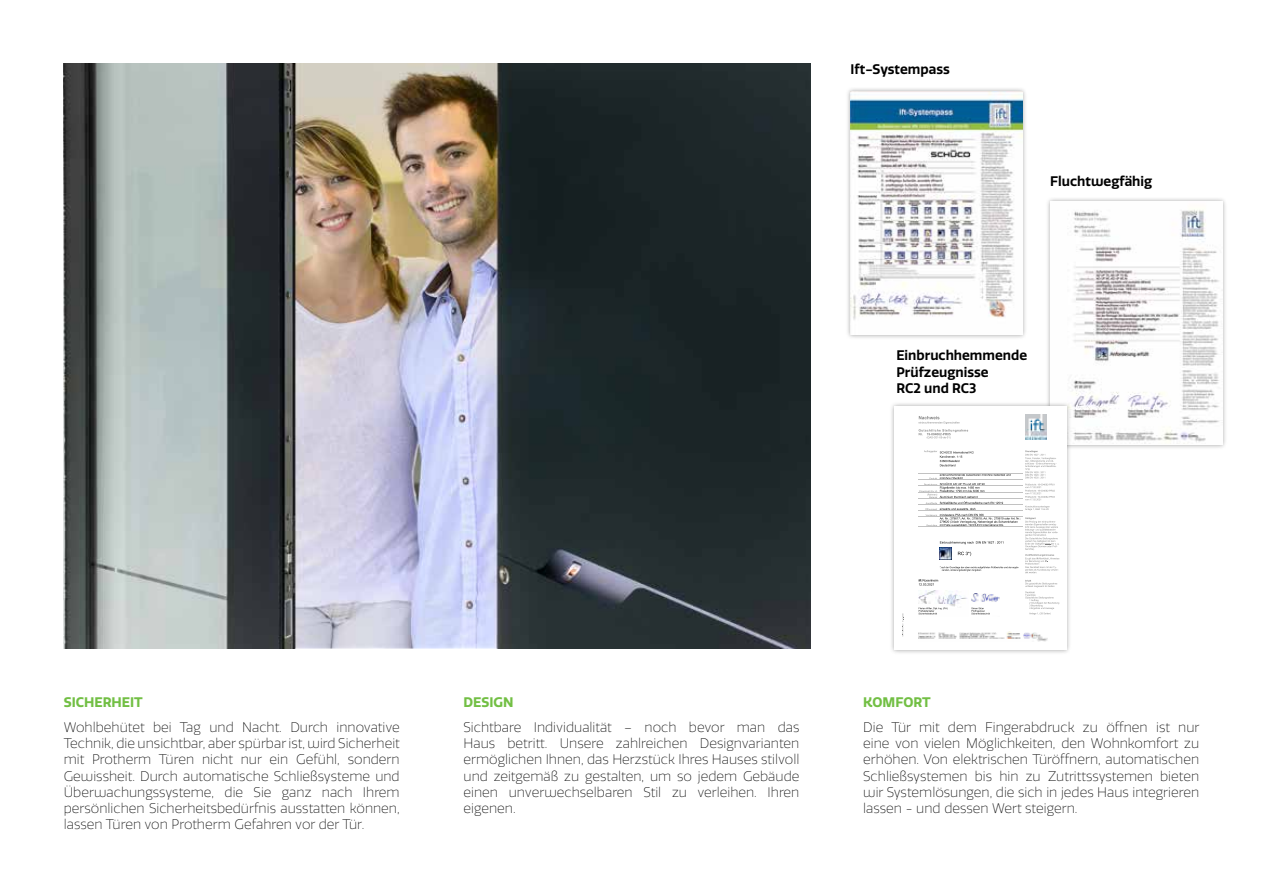
<style>
.page{position:relative;width:1263px;height:893px;background:#fff}
.page>*{position:absolute;margin:0;border:0;box-sizing:border-box;transform-origin:0 0}
.t1{font:200 13.5px/16.2px "Quatro";color:#000;text-align:justify}
.t2{font:600 13.5px/16.2px "Quatro";color:#000}
.t3{font:700 13.5px "Quatro";color:#72bf44}
</style>
<div class="page">
<img style="left:64px;top:64px;width:746px;height:584px">
<div style="left:1045px;top:197px;width:182px;height:253px;background:#000;opacity:.35"></div>
<img style="left:1050px;top:202px;width:172px;height:243px">
<div style="left:889px;top:401px;width:182px;height:253px;background:#000;opacity:.35"></div>
<div style="left:894px;top:407px;width:173px;height:243px;background:#fff"></div>
<svg style="left:918px;top:416px;width:50px;height:23px"></svg>
<img style="left:1025px;top:415px;width:21px;height:25px">
<img style="left:918px;top:631px;width:130px;height:10px">
<svg style="left:902px;top:613px;width:2px;height:23px"></svg>
<img style="left:918px;top:590px;width:49px;height:25px">
<img style="left:971px;top:594px;width:28px;height:21px">
<svg style="left:919px;top:579px;width:19px;height:7px"></svg>
<svg style="left:918px;top:607px;width:72px;height:7px"></svg>
<svg style="left:1025px;top:580px;width:34px;height:35px"></svg>
<svg style="left:918px;top:450px;width:141px;height:123px"></svg>
<div style="left:846px;top:87px;width:182px;height:253px;background:#000;opacity:.35"></div>
<img style="left:850px;top:92px;width:173px;height:243px">
<p class="t2" style="left:850px;top:61px;width:101px">Ift-Systempass</p>
<p class="t2" style="left:1050px;top:173px;width:104px">Fluchtwegfähig</p>
<p class="t2" style="left:896px;top:348px;width:132px">Einbruchhemmende<br>Prüfzeugnisse<br>RC2 und RC3</p>
<p class="t3" style="left:64px;top:694px;width:80px">SICHERHEIT</p>
<p class="t1" style="left:64px;top:719px;width:338px">Wohlbehütet bei Tag und Nacht. Durch innovative Technik, die unsichtbar, aber spürbar ist, wird Sicherheit mit Protherm Türen nicht nur ein Gefühl, sondern Gewissheit. Durch automatische Schließsysteme und Überwachungssysteme, die Sie ganz nach Ihrem persönlichen Sicherheitsbedürfnis ausstatten können, lassen Türen von Protherm Gefahren vor der Tür.</p>
<p class="t3" style="left:463px;top:694px;width:51px">DESIGN</p>
<p class="t1" style="left:463px;top:719px;width:337px">Sichtbare Individualität – noch bevor man das Haus betritt. Unsere zahlreichen Designvarianten ermöglichen Ihnen, das Herzstück Ihres Hauses stilvoll und zeitgemäß zu gestalten, um so jedem Gebäude einen unverwechselbaren Stil zu verleihen. Ihren eigenen.</p>
<p class="t3" style="left:863px;top:694px;width:69px">KOMFORT</p>
<p class="t1" style="left:863px;top:719px;width:338px">Die Tür mit dem Fingerabdruck zu öffnen ist nur eine von vielen Möglichkeiten, den Wohnkomfort zu erhöhen. Von elektrischen Türöffnern, automatischen Schließsystemen bis hin zu Zutrittssystemen bieten wir Systemlösungen, die sich in jedes Haus integrieren lassen - und dessen Wert steigern.</p>
</div>
